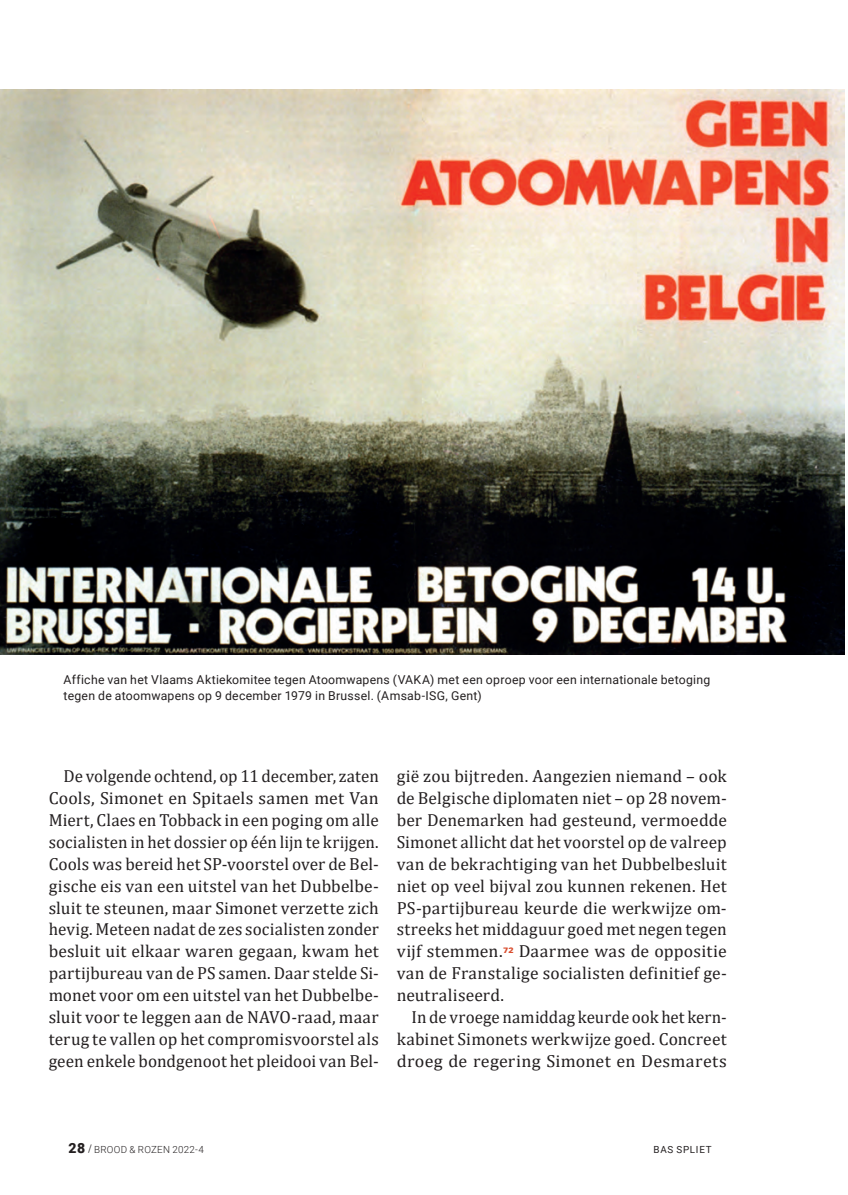
<style>
.page{position:relative;width:848px;height:1195px;background:#fff}
.page>*{position:absolute;margin:0;border:0;box-sizing:border-box;transform-origin:0 0}
.t1{font:17.5px/21.9px "Cambria";letter-spacing:.01em;color:#231f20;text-align:justify}
.t2{font:12.25px/15.8px "Roboto";letter-spacing:.02em;color:#231f20}
.t3{font:300 9.8px "Roboto";letter-spacing:.03em;color:#231f20}
.t4{font:9.8px "Roboto";letter-spacing:.075em;color:#231f20}
.t5{font:900 7.7px "Zurich BT";color:#d94c2d}
.s1{font-weight:900;font-size:14px}
.s2{font-family:"Zurich BT";font-weight:400;font-size:10.5px}
</style>
<div class="page">
<img style="left:0;top:89px;width:844px;height:565px">
<p class="t2" style="left:64px;top:671px;width:648px">Affiche van het Vlaams Aktiekomitee tegen Atoomwapens (VAKA) met een oproep voor een internationale betoging tegen de atoomwapens op 9 december 1979 in Brussel. (Amsab-ISG, Gent)</p>
<p class="t1" style="left:49px;top:765px;width:331px;text-indent:15px">De volgende ochtend, op 11 december, zaten Cools, Simonet en Spitaels samen met Van Miert, Claes en Tobback in een poging om alle socialisten in het dossier op één lijn te krijgen.<br>Cools was bereid het SP-voorstel over de Bel&shy;gische eis van een uitstel van het Dubbelbe&shy;sluit te steunen, maar Simonet verzette zich hevig. Meteen nadat de zes socialisten zonder besluit uit elkaar waren gegaan, kwam het partijbureau van de PS samen. Daar stelde Si&shy;monet voor om een uitstel van het Dubbelbe&shy;sluit voor te leggen aan de NAVO-raad, maar terug te vallen op het compromisvoorstel als geen enkele bondgenoot het pleidooi van Bel-</p>
<p class="t1" style="left:396px;top:765px;width:331px">gië zou bijtreden. Aangezien niemand – ook de Belgische diplomaten niet – op 28 novem&shy;ber Denemarken had gesteund, vermoedde Simonet allicht dat het voorstel op de valreep van de bekrachtiging van het Dubbelbesluit niet op veel bijval zou kunnen rekenen. Het PS-partijbureau keurde die werkwijze om&shy;streeks het middaguur goed met negen tegen vijf stemmen.</p>
<p class="t5" style="left:503px;top:945px;width:12px">72</p>
<p class="t1" style="left:518px;top:940px;width:209px">Daarmee was de oppositie</p>
<p class="t1" style="left:396px;top:962px;width:331px">van de Franstalige socialisten definitief ge-</p>
<p class="t1" style="left:396px;top:984px;width:109px">neutraliseerd.</p>
<p class="t1" style="left:411px;top:1006px;width:315px">In de vroege namiddag keurde ook het kern-</p>
<p class="t1" style="left:396px;top:1028px;width:331px">kabinet Simonets werkwijze goed. Concreet</p>
<p class="t1" style="left:396px;top:1049px;width:331px">droeg de regering Simonet en Desmarets</p>
<p class="t3" style="left:68px;top:1142px;width:137px"><span class="s1">28</span> <span class="s2">/</span> BROOD &amp; ROZEN 2022-4</p>
<p class="t4" style="left:653px;top:1142px;width:60px">BAS SPLIET</p>
</div>
